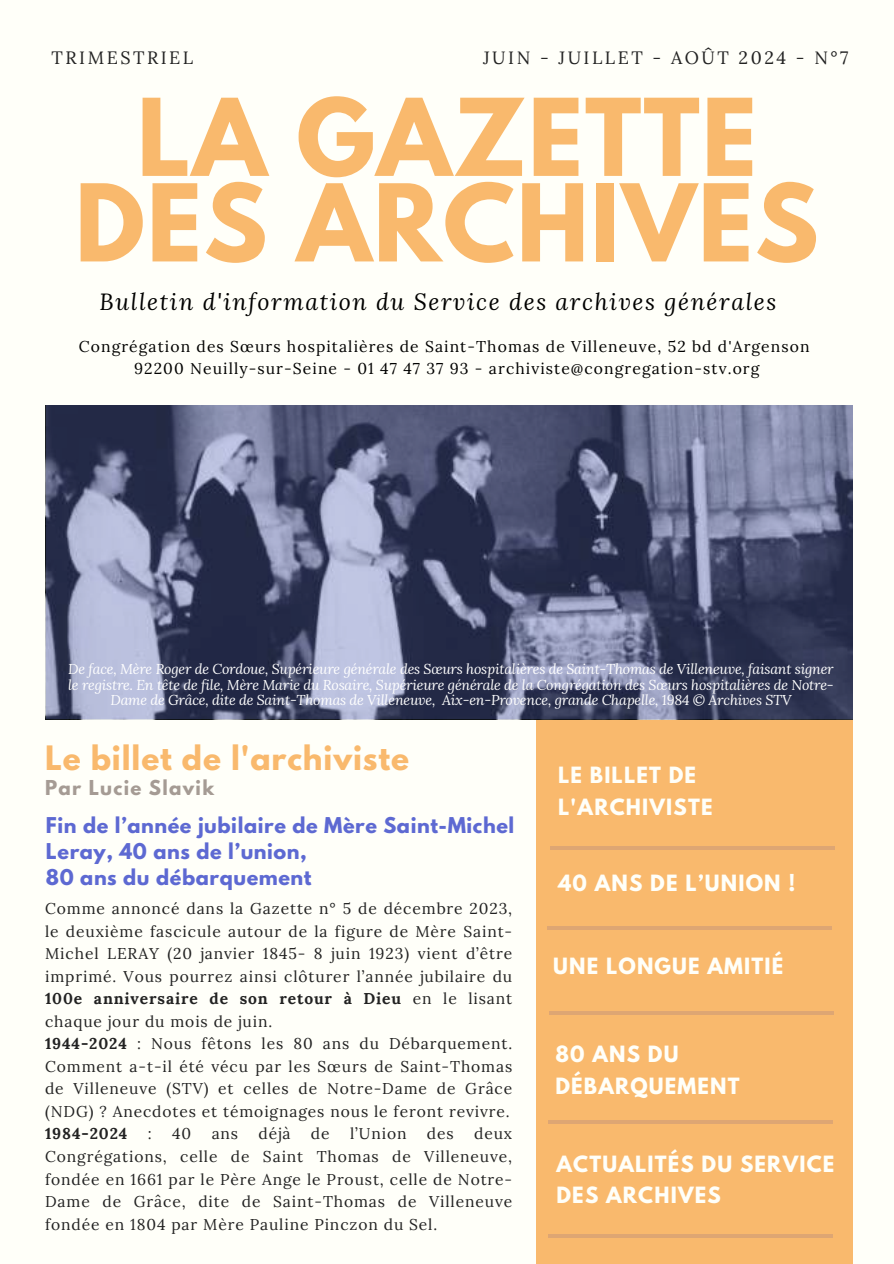
<style>
.page{position:relative;width:894px;height:1264px;background:#fff}
.page>*{position:absolute;margin:0;border:0;box-sizing:border-box;transform-origin:0 0}
.t1{font:700 94.8px/85.5px "League Spartan";letter-spacing:.02em;color:#f9b96d;text-align:center}
.t2{font:700 29.85px "League Spartan";letter-spacing:.03em;color:#f9b96d}
.t3{font:italic 23.1px "Lora";letter-spacing:.07em;color:#000}
.t4{font:700 19.8px/31.5px "League Spartan";letter-spacing:.06em;color:#fffff9}
.t5{font:700 19.35px/25.8px "League Spartan";letter-spacing:.03em;color:#5d69d2}
.t6{font:700 18.15px "League Spartan";letter-spacing:.07em;color:#a59b94}
.t7{font:17.85px "Lora";letter-spacing:.14em;color:#222}
.t8{font:15.6px/22.5px "Lora";letter-spacing:.055em;color:#222}
.t9{font:15.6px/22.5px "Lora";letter-spacing:.07em;color:#000;text-align:center}
.t10{font:700 15.6px "Lora";letter-spacing:.055em;color:#222}
.t11{font:italic 14.1px/15.8px "Lora";letter-spacing:-.015em;color:#fff;text-align:center}
.s1{font-weight:700}
</style>
<div class="page">
<div style="left:0;top:0;width:893px;height:1263px;background:#fffff9"></div>
<div style="left:536px;top:622px;width:316px;height:641px;background:#f9b96d"></div>
<svg style="left:550px;top:846px;width:284px;height:3px"></svg>
<hr style="left:547px;top:926px;width:284px;height:4px;background:#dea673">
<svg style="left:46px;top:405px;width:805px;height:314px;background:#5a607e"></svg>
<hr style="left:548px;top:1120px;width:285px;height:3px;background:#453f99">
<svg style="left:548px;top:1234px;width:285px;height:3px"></svg>
<hr style="left:549px;top:1011px;width:285px;height:3px;background:#453f99">
<p class="t7" style="left:52px;top:46px;width:143px">TRIMESTRIEL</p>
<p class="t7" style="left:483px;top:46px;width:367px">JUIN - JUILLET - AOÛT 2024 - N°7</p>
<h1 class="t1" style="left:75px;top:107px;width:745px">LA GAZETTE<br>DES ARCHIVES</h1>
<h3 class="t3" style="left:99px;top:286px;width:678px">Bulletin d'information du Service des archives générales</h3>
<p class="t9" style="left:79px;top:335px;width:732px">Congrégation des Sœurs hospitalières de Saint-Thomas de Villeneuve, 52 bd d'Argenson<br>92200 Neuilly-sur-Seine - 01 47 47 37 93 - archiviste@congregation-stv.org</p>
<p class="t11" style="left:68px;top:660px;width:766px">De face, Mère Roger de Cordoue, Supérieure générale des Sœurs hospitalières de Saint-Thomas de Villeneuve, faisant signer le registre. En tête de file, Mère Marie du Rosaire, Supérieure générale de la Congrégation des Sœurs hospitalières de Notre-<br>Dame de Grâce, dite de Saint-Thomas de Villeneuve, Aix-en-Provence, grande Chapelle, 1984 © Archives STV</p>
<h2 class="t2" style="left:45px;top:743px;width:365px">Le billet de l'archiviste</h2>
<p class="t6" style="left:45px;top:779px;width:170px">Par Lucie Slavik</p>
<p class="t5" style="left:46px;top:815px;width:469px">Fin de l’année jubilaire de Mère Saint-Michel<br>Leray, 40 ans de l’union,<br>80 ans du débarquement</p>
<p class="t8" style="left:45px;top:897px;width:468px">Comme annoncé dans la Gazette n° 5 de décembre 2023, le deuxième fascicule autour de la figure de Mère Saint-Michel LERAY (20 janvier 1845- 8 juin 1923) vient d’être imprimé. Vous pourrez ainsi clôturer l’année jubilaire du <span class="s1">100e anniversaire de son retour à Dieu</span> en le lisant chaque jour du mois de juin.<br><span class="s1">1944-2024</span> : Nous fêtons les 80 ans du Débarquement.<br>Comment a-t-il été vécu par les Sœurs de Saint-Thomas de Villeneuve (STV) et celles de Notre-Dame de Grâce (NDG) ? Anecdotes et témoignages nous le feront revivre.</p>
<p class="t10" style="left:45px;top:1123px;width:84px">1984-2024</p>
<p class="t8" style="left:148px;top:1122px;width:5px">:</p>
<p class="t8" style="left:172px;top:1122px;width:21px">40</p>
<p class="t8" style="left:211px;top:1122px;width:28px">ans</p>
<p class="t8" style="left:258px;top:1122px;width:33px">déjà</p>
<p class="t8" style="left:311px;top:1122px;width:20px">de</p>
<p class="t8" style="left:350px;top:1122px;width:58px">l’Union</p>
<p class="t8" style="left:427px;top:1122px;width:28px">des</p>
<p class="t8" style="left:45px;top:1122px;width:468px;text-align:justify;text-indent:429px">deux Congrégations, celle de Saint Thomas de Villeneuve, fondée en 1661 par le Père Ange le Proust, celle de Notre-Dame de Grâce, dite de Saint-Thomas de Villeneuve fondée en 1804 par Mère Pauline Pinczon du Sel.</p>
<p class="t4" style="left:558px;top:762px;width:156px">LE BILLET DE<br>L'ARCHIVISTE</p>
<p class="t4" style="left:558px;top:870px;width:239px">40 ANS DE L’UNION !</p>
<p class="t4" style="left:553px;top:953px;width:232px">UNE LONGUE AMITIÉ</p>
<p class="t4" style="left:555px;top:1041px;width:186px">80 ANS DU<br>DÉBARQUEMENT</p>
<p class="t4" style="left:556px;top:1150px;width:279px">ACTUALITÉS DU SERVICE<br>DES ARCHIVES</p>
</div>
